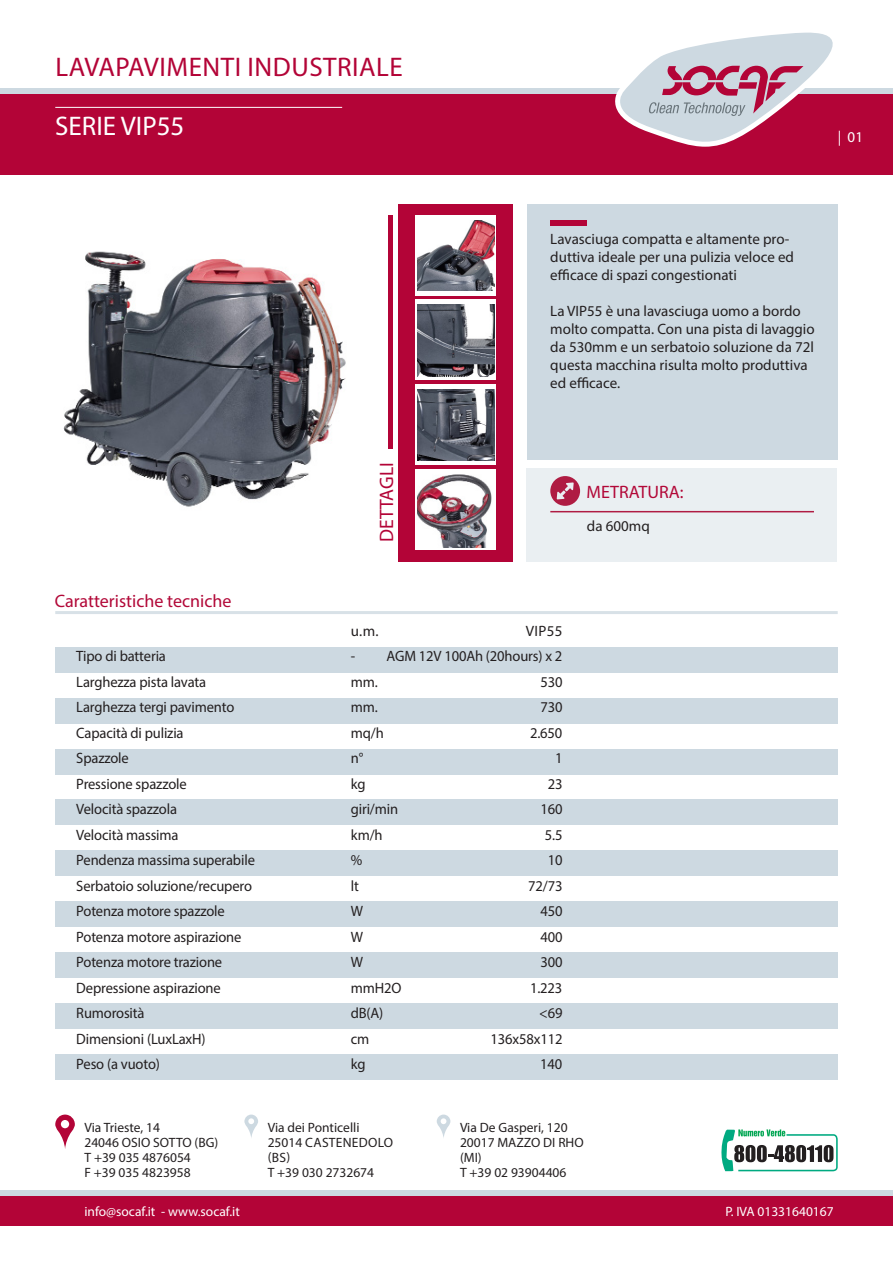
<style>
.page{position:relative;width:893px;height:1263px;background:#fff}
.page>*{position:absolute;margin:0;border:0;box-sizing:border-box;transform-origin:0 0}
.t1{font:27px "Myriad Pro";letter-spacing:.02em;color:#b30437}
.t2{font:27px "Myriad Pro";color:#fff}
.t3{font:19.5px "Myriad Pro";color:#b30437}
.t4{font:18px "Myriad Pro";color:#b20838}
.Piè_di_pagina{font:15px/18px "Myriad Pro";letter-spacing:-.01em;color:#231f20}
.t5{font:15px "Myriad Pro";color:#fff}
.t6{font:13.5px/15px "Myriad Pro";color:#231f20}
.t7{font:13.5px "Myriad Pro";color:#fff}
.t8{font:13.5px/15px "Myriad Pro";letter-spacing:.02em;color:#231f20}
</style>
<div class="page">
<div style="left:0;top:94px;width:893px;height:80px;background:#b30437"></div>
<div style="left:0;top:1196px;width:893px;height:29px;background:#b30437"></div>
<div style="left:0;top:88px;width:893px;height:6px;background:#cdd9e1"></div>
<div style="left:0;top:1190px;width:893px;height:6px;background:#cdd9e1"></div>
<hr style="left:55px;top:107px;width:287px;height:1px;background:#fff">
<svg style="left:55px;top:1114px;width:20px;height:35px"></svg>
<svg style="left:244px;top:1114px;width:14px;height:24px"></svg>
<svg style="left:437px;top:1114px;width:13px;height:24px"></svg>
<svg style="left:721px;top:1129px;width:117px;height:42px"></svg>
<img style="left:63px;top:251px;width:283px;height:256px">
<div style="left:527px;top:204px;width:311px;height:255px;background:#cdd9e1"></div>
<div style="left:550px;top:220px;width:36px;height:6px;background:#b30437"></div>
<div style="left:398px;top:204px;width:115px;height:357px;background:#b30437"></div>
<hr style="left:388px;top:215px;width:4px;height:234px;background:#b30437">
<div style="left:415px;top:215px;width:81px;height:81px;background:#fff"></div>
<svg style="left:415px;top:300px;width:81px;height:80px"></svg>
<svg style="left:415px;top:384px;width:81px;height:81px"></svg>
<div style="left:415px;top:469px;width:81px;height:81px;background:#fff"></div>
<img style="left:418px;top:220px;width:76px;height:71px">
<img style="left:418px;top:305px;width:76px;height:72px">
<img style="left:418px;top:389px;width:76px;height:71px">
<img style="left:418px;top:474px;width:74px;height:73px">
<div style="left:55px;top:647px;width:783px;height:26px;background:#cdd9e1"></div>
<hr style="left:55px;top:611px;width:783px;height:3px;background:#d8e1e7">
<div style="left:55px;top:698px;width:783px;height:26px;background:#cdd9e1"></div>
<div style="left:55px;top:749px;width:783px;height:26px;background:#cdd9e1"></div>
<div style="left:55px;top:799px;width:783px;height:26px;background:#cdd9e1"></div>
<div style="left:55px;top:850px;width:783px;height:26px;background:#cdd9e1"></div>
<div style="left:55px;top:901px;width:783px;height:26px;background:#cdd9e1"></div>
<div style="left:526px;top:468px;width:311px;height:93px;background:#eaeff2"></div>
<hr style="left:550px;top:511px;width:264px;height:1px;background:#af1c43">
<svg style="left:550px;top:476px;width:30px;height:30px"></svg>
<div style="left:55px;top:952px;width:783px;height:26px;background:#cdd9e1"></div>
<div style="left:55px;top:1003px;width:783px;height:26px;background:#cdd9e1"></div>
<div style="left:55px;top:1054px;width:783px;height:26px;background:#cdd9e1"></div>
<svg style="left:615px;top:32px;width:218px;height:115px"></svg>
<p class="t1" style="left:56px;top:50px;width:349px">LAVAPAVIMENTI INDUSTRIALE</p>
<p class="t2" style="left:55px;top:109px;width:131px">SERIE VIP55</p>
<p class="t5" style="left:838px;top:128px;width:27px">| 01</p>
<p class="t4" style="left:55px;top:590px;width:178px">Caratteristiche tecniche</p>
<p class="t3" style="left:374px;top:542px;width:81px;rotate:-90deg">DETTAGLI</p>
<p class="Piè_di_pagina" style="left:550px;top:230px;width:245px">Lavasciuga compatta e altamente pro&shy;duttiva ideale per una pulizia veloce ed efficace di spazi congestionati</p>
<p class="Piè_di_pagina" style="left:550px;top:302px;width:266px">La VIP55 è una lavasciuga uomo a bordo molto compatta. Con una pista di lavaggio da 530mm e un serbatoio soluzione da 72l questa macchina risulta molto produttiva ed efficace.</p>
<p class="t4" style="left:587px;top:481px;width:99px">METRATURA:</p>
<p class="Piè_di_pagina" style="left:587px;top:517px;width:64px">da 600mq</p>
<p class="Piè_di_pagina" style="left:351px;top:621px;width:29px">u.m.</p>
<p class="Piè_di_pagina" style="left:526px;top:621px;width:38px">VIP55</p>
<p class="Piè_di_pagina" style="left:76px;top:647px;width:91px">Tipo di batteria</p>
<p class="Piè_di_pagina" style="left:351px;top:647px;width:213px">- AGM 12V 100Ah (20hours) x 2</p>
<p class="Piè_di_pagina" style="left:76px;top:672px;width:131px">Larghezza pista lavata</p>
<p class="Piè_di_pagina" style="left:351px;top:672px;width:28px">mm.</p>
<p class="Piè_di_pagina" style="left:540px;top:672px;width:24px">530</p>
<p class="Piè_di_pagina" style="left:76px;top:698px;width:160px">Larghezza tergi pavimento</p>
<p class="Piè_di_pagina" style="left:351px;top:698px;width:28px">mm.</p>
<p class="Piè_di_pagina" style="left:540px;top:698px;width:24px">730</p>
<p class="Piè_di_pagina" style="left:76px;top:723px;width:109px">Capacità di pulizia</p>
<p class="Piè_di_pagina" style="left:351px;top:723px;width:34px">mq/h</p>
<p class="Piè_di_pagina" style="left:530px;top:723px;width:34px">2.650</p>
<p class="Piè_di_pagina" style="left:76px;top:749px;width:54px">Spazzole</p>
<p class="Piè_di_pagina" style="left:351px;top:749px;width:14px">n°</p>
<p class="Piè_di_pagina" style="left:555px;top:749px;width:9px">1</p>
<p class="Piè_di_pagina" style="left:76px;top:774px;width:112px">Pressione spazzole</p>
<p class="Piè_di_pagina" style="left:351px;top:774px;width:16px">kg</p>
<p class="Piè_di_pagina" style="left:548px;top:774px;width:16px">23</p>
<p class="Piè_di_pagina" style="left:76px;top:800px;width:102px">Velocità spazzola</p>
<p class="Piè_di_pagina" style="left:351px;top:800px;width:49px">giri/min</p>
<p class="Piè_di_pagina" style="left:540px;top:800px;width:24px">160</p>
<p class="Piè_di_pagina" style="left:76px;top:825px;width:104px">Velocità massima</p>
<p class="Piè_di_pagina" style="left:351px;top:825px;width:33px">km/h</p>
<p class="Piè_di_pagina" style="left:545px;top:825px;width:19px">5.5</p>
<p class="Piè_di_pagina" style="left:76px;top:851px;width:180px">Pendenza massima superabile</p>
<p class="Piè_di_pagina" style="left:351px;top:851px;width:13px">%</p>
<p class="Piè_di_pagina" style="left:548px;top:851px;width:16px">10</p>
<p class="Piè_di_pagina" style="left:76px;top:876px;width:177px">Serbatoio soluzione/recupero</p>
<p class="Piè_di_pagina" style="left:351px;top:876px;width:10px">lt</p>
<p class="Piè_di_pagina" style="left:528px;top:876px;width:36px">72/73</p>
<p class="Piè_di_pagina" style="left:76px;top:902px;width:150px">Potenza motore spazzole</p>
<p class="Piè_di_pagina" style="left:351px;top:902px;width:14px">W</p>
<p class="Piè_di_pagina" style="left:540px;top:902px;width:24px">450</p>
<p class="Piè_di_pagina" style="left:76px;top:927px;width:167px">Potenza motore aspirazione</p>
<p class="Piè_di_pagina" style="left:351px;top:927px;width:14px">W</p>
<p class="Piè_di_pagina" style="left:540px;top:927px;width:24px">400</p>
<p class="Piè_di_pagina" style="left:76px;top:953px;width:147px">Potenza motore trazione</p>
<p class="Piè_di_pagina" style="left:351px;top:953px;width:14px">W</p>
<p class="Piè_di_pagina" style="left:540px;top:953px;width:24px">300</p>
<p class="Piè_di_pagina" style="left:76px;top:978px;width:146px">Depressione aspirazione</p>
<p class="Piè_di_pagina" style="left:351px;top:978px;width:52px">mmH2O</p>
<p class="Piè_di_pagina" style="left:530px;top:978px;width:34px">1.223</p>
<p class="Piè_di_pagina" style="left:76px;top:1004px;width:70px">Rumorosità</p>
<p class="Piè_di_pagina" style="left:351px;top:1004px;width:34px">dB(A)</p>
<p class="Piè_di_pagina" style="left:539px;top:1004px;width:25px">&lt;69</p>
<p class="Piè_di_pagina" style="left:76px;top:1029px;width:131px">Dimensioni (LuxLaxH)</p>
<p class="Piè_di_pagina" style="left:351px;top:1029px;width:20px">cm</p>
<p class="Piè_di_pagina" style="left:491px;top:1029px;width:73px">136x58x112</p>
<p class="Piè_di_pagina" style="left:76px;top:1055px;width:85px">Peso (a vuoto)</p>
<p class="Piè_di_pagina" style="left:351px;top:1055px;width:16px">kg</p>
<p class="Piè_di_pagina" style="left:540px;top:1055px;width:24px">140</p>
<p class="t6" style="left:84px;top:1120px;width:77px">Via Trieste, 14</p>
<p class="t6" style="left:84px;top:1135px;width:135px">24046 OSIO SOTTO (BG)</p>
<p class="t6" style="left:84px;top:1150px;width:108px">T +39 035 4876054</p>
<p class="t6" style="left:84px;top:1165px;width:108px">F +39 035 4823958</p>
<p class="t6" style="left:268px;top:1120px;width:93px">Via dei Ponticelli</p>
<p class="t8" style="left:268px;top:1135px;width:127px">25014 CASTENEDOLO (BS)</p>
<p class="t6" style="left:268px;top:1165px;width:108px">T +39 030 2732674</p>
<p class="t6" style="left:460px;top:1120px;width:109px">Via De Gasperi, 120</p>
<p class="t6" style="left:460px;top:1135px;width:125px">20017 MAZZO DI RHO (MI)</p>
<p class="t6" style="left:460px;top:1165px;width:108px">T +39 02 93904406</p>
<p class="t7" style="left:84px;top:1202px;width:157px">info@socaf.it - www.socaf.it</p>
<p class="t7" style="left:725px;top:1202px;width:110px">P. IVA 01331640167</p>
</div>
